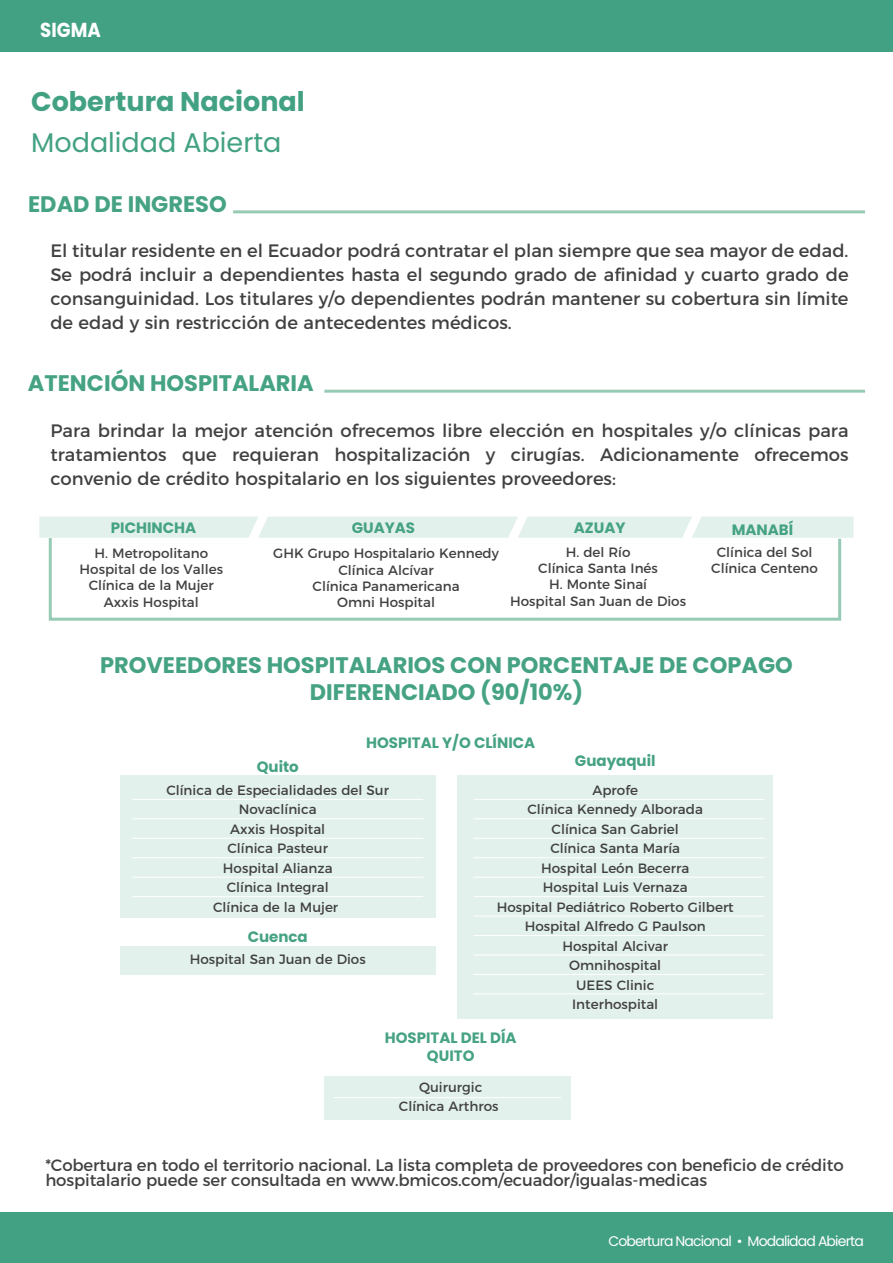
<style>
.page{position:relative;width:893px;height:1263px;background:#fff}
.page>*{position:absolute;margin:0;border:0;box-sizing:border-box;transform-origin:0 0}
.t1{font:700 27px "Poppins";color:#43a183}
.t2{font:27px "Poppins";color:#43a183}
.t3{font:700 22.5px/27px "Poppins";color:#45a283;text-align:center}
.t4{font:700 20.25px "Poppins";color:#fff;scale:.9 1}
.t5{font:18px/24px "Montserrat";color:#414141;text-align:justify}
.t6{font:16.5px/15px "Montserrat";letter-spacing:-.01em;color:#414141}
.t7{font:700 15px/18px "Poppins";color:#45a283;text-align:center}
.t8{font:13.95px "Poppins";letter-spacing:-.06em;color:#fff}
.t9{font:13.5px/19.5px "Montserrat";color:#414141;text-align:center}
</style>
<div class="page">
<hr style="left:324px;top:390px;width:541px;height:3px;background:#7ebda2">
<hr style="left:233px;top:210px;width:632px;height:3px;background:#7ebda2">
<svg style="left:49px;top:538px;width:792px;height:83px"></svg>
<div style="left:39px;top:517px;width:815px;height:21px;background:#e3f1ec"></div>
<div style="left:120px;top:775px;width:316px;height:143px;background:#e3f1ec"></div>
<div style="left:457px;top:775px;width:316px;height:244px;background:#e3f1ec"></div>
<div style="left:120px;top:946px;width:316px;height:28px;background:#e3f1ec"></div>
<div style="left:324px;top:1076px;width:247px;height:44px;background:#e3f1ec"></div>
<hr style="left:132px;top:799px;width:291px;height:1px;background:#fff">
<hr style="left:132px;top:818px;width:291px;height:1px;background:#fff">
<hr style="left:132px;top:838px;width:291px;height:1px;background:#fff">
<hr style="left:132px;top:857px;width:291px;height:1px;background:#fff">
<hr style="left:132px;top:877px;width:291px;height:1px;background:#fff">
<hr style="left:132px;top:896px;width:291px;height:1px;background:#fff">
<hr style="left:333px;top:1097px;width:228px;height:1px;background:#fff">
<hr style="left:473px;top:799px;width:292px;height:1px;background:#fff">
<hr style="left:473px;top:818px;width:292px;height:1px;background:#fff">
<hr style="left:473px;top:838px;width:292px;height:1px;background:#fff">
<hr style="left:473px;top:857px;width:292px;height:1px;background:#fff">
<hr style="left:473px;top:877px;width:292px;height:1px;background:#fff">
<hr style="left:473px;top:896px;width:292px;height:1px;background:#fff">
<hr style="left:473px;top:916px;width:292px;height:1px;background:#fff">
<hr style="left:473px;top:935px;width:292px;height:1px;background:#fff">
<hr style="left:473px;top:954px;width:292px;height:1px;background:#fff">
<hr style="left:473px;top:974px;width:292px;height:1px;background:#fff">
<hr style="left:473px;top:993px;width:292px;height:1px;background:#fff">
<div style="left:0;top:0;width:893px;height:51px;background:#43a183"></div>
<div style="left:0;top:1213px;width:893px;height:50px;background:#43a183"></div>
<h3 class="t4" style="left:40px;top:18px;width:69px">SIGMA</h3>
<h1 class="t1" style="left:31px;top:86px;width:275px">Cobertura Nacional</h1>
<h1 class="t2" style="left:31px;top:127px;width:252px">Modalidad Abierta</h1>
<h2 class="t3" style="left:28px;top:191px;width:200px">EDAD DE INGRESO</h2>
<p class="t5" style="left:50px;top:237px;width:800px">El titular residente en el Ecuador podrá contratar el plan siempre que sea mayor de edad.<br>Se podrá incluir a dependientes hasta el segundo grado de afinidad y cuarto grado de consanguinidad. Los titulares y/o dependientes podrán mantener su cobertura sin límite de edad y sin restricción de antecedentes médicos.</p>
<h2 class="t3" style="left:28px;top:370px;width:287px">ATENCIÓN HOSPITALARIA</h2>
<p class="t5" style="left:50px;top:417px;width:800px">Para brindar la mejor atención ofrecemos libre elección en hospitales y/o clínicas para tratamientos que requieran hospitalización y cirugías. Adicionamente ofrecemos convenio de crédito hospitalario en los siguientes proveedores:</p>
<p class="t7" style="left:111px;top:519px;width:87px">PICHINCHA</p>
<p class="t7" style="left:352px;top:519px;width:65px">GUAYAS</p>
<p class="t7" style="left:574px;top:519px;width:53px">AZUAY</p>
<p class="t7" style="left:732px;top:521px;width:63px">MANABÍ</p>
<p class="t9" style="left:80px;top:544px;width:145px;line-height:16.2px">H. Metropolitano<br>Hospital de los Valles<br>Clínica de la Mujer<br>Axxis Hospital</p>
<p class="t9" style="left:273px;top:544px;width:227px;line-height:16.2px">GHK Grupo Hospitalario Kennedy<br>Clínica Alcívar<br>Clínica Panamericana<br>Omni Hospital</p>
<p class="t9" style="left:510px;top:543px;width:177px;line-height:16.2px">H. del Río<br>Clínica Santa Inés<br>H. Monte Sinaí<br>Hospital San Juan de Dios</p>
<p class="t9" style="left:711px;top:543px;width:108px;line-height:16.2px">Clínica del Sol<br>Clínica Centeno</p>
<h2 class="t3" style="left:100px;top:652px;width:694px">PROVEEDORES HOSPITALARIOS CON PORCENTAJE DE COPAGO<br>DIFERENCIADO (90/10%)</h2>
<p class="t7" style="left:366px;top:733px;width:171px">HOSPITAL Y/O CLÍNICA</p>
<p class="t7" style="left:257px;top:758px;width:43px">Quito</p>
<p class="t9" style="left:166px;top:779px;width:224px">Clínica de Especialidades del Sur<br>Novaclínica<br>Axxis Hospital<br>Clínica Pasteur<br>Hospital Alianza<br>Clínica Integral<br>Clínica de la Mujer</p>
<p class="t7" style="left:248px;top:928px;width:62px">Cuenca</p>
<p class="t9" style="left:190px;top:948px;width:177px">Hospital San Juan de Dios</p>
<p class="t7" style="left:575px;top:752px;width:82px">Guayaquil</p>
<p class="t9" style="left:497px;top:779px;width:239px">Aprofe<br>Clínica Kennedy Alborada<br>Clínica San Gabriel<br>Clínica Santa María<br>Hospital León Becerra<br>Hospital Luis Vernaza<br>Hospital Pediátrico Roberto Gilbert<br>Hospital Alfredo G Paulson<br>Hospital Alcivar<br>Omnihospital<br>UEES Clinic<br>Interhospital</p>
<p class="t7" style="left:385px;top:1029px;width:133px">HOSPITAL DEL DÍA<br>QUITO</p>
<p class="t9" style="left:399px;top:1076px;width:101px">Quirurgic<br>Clínica Arthros</p>
<p class="t6" style="left:45px;top:1156px;width:800px">*Cobertura en todo el territorio nacional. La lista completa de proveedores con beneficio de crédito hospitalario puede ser consultada en www.bmicos.com/ecuador/igualas-medicas</p>
<p class="t8" style="left:608px;top:1233px;width:257px">Cobertura Nacional • Modalidad Abierta</p>
</div>
